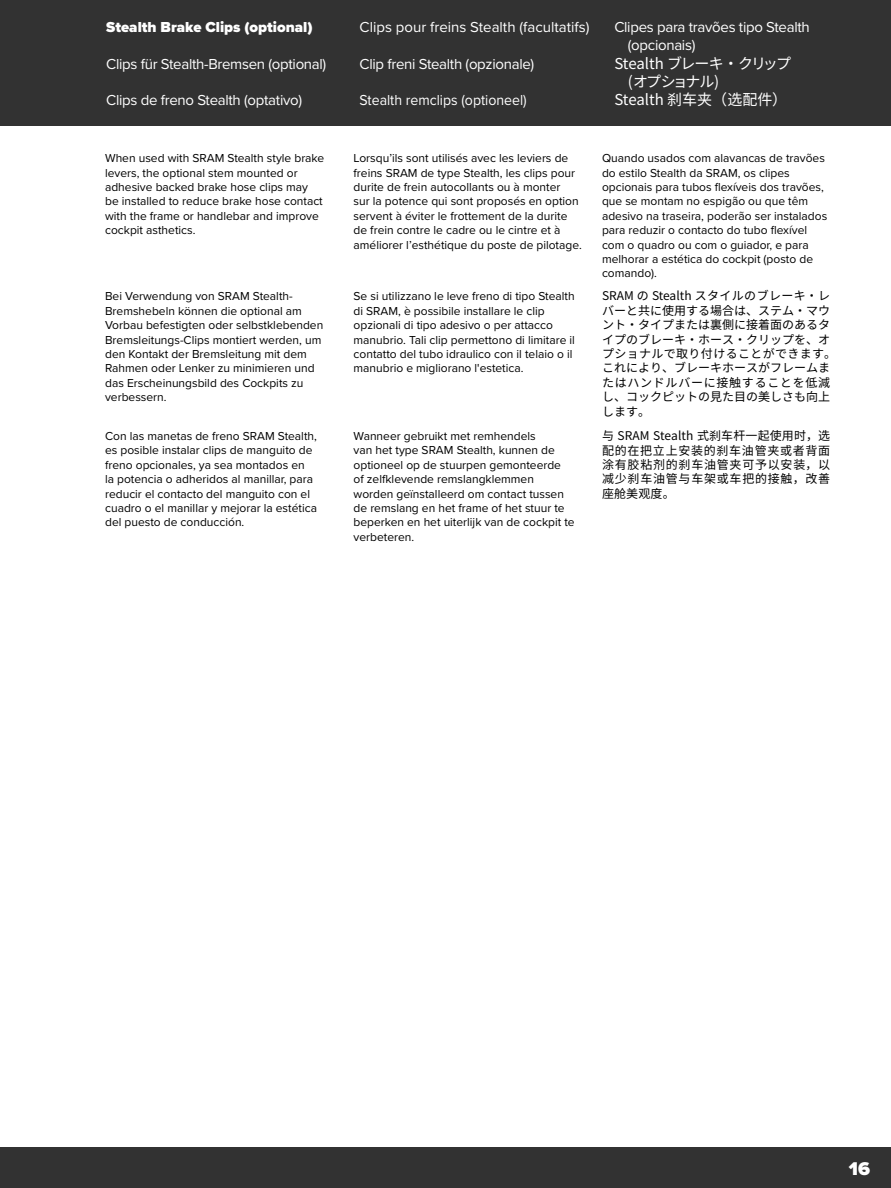
<style>
.page{position:relative;width:891px;height:1188px;background:#fff}
.page>*{position:absolute;margin:0;border:0;box-sizing:border-box;transform-origin:0 0}
.t1{font:900 19.2px "Proxima Nova";color:#fff}
.t2{font:15px/18px "Proxima Nova";letter-spacing:-.02em;color:#fff}
.t3{font:15px "Proxima Nova";color:#fff}
.t4{font:900 15px "Proxima Nova";color:#fff}
.t5{font:15px "Proxima Nova";color:#fff;scale:.94 1}
.t6{font:15px/18px "Noto Sans CJ Kjp";letter-spacing:-.065em;color:#fff}
.t7{font:15px "Noto Sans CJ Ksc";color:#fff}
.t8{font:12px/14.4px "Proxima Nova";color:#000}
.t9{font:12px/14.4px "Noto Sans CJ Kjp";color:#000}
.t10{font:12px/14.4px "Noto Sans CJ Ksc";letter-spacing:.065em;color:#000;text-align:justify}
</style>
<div class="page">
<div style="left:0;top:1148px;width:891px;height:40px;background:#323232"></div>
<div style="left:0;top:0;width:891px;height:126px;background:#323232"></div>
<p class="t4" style="left:106px;top:16px;width:208px">Stealth Brake Clips (optional)</p>
<p class="t3" style="left:360px;top:16px;width:231px">Clips pour freins Stealth (facultatifs)</p>
<p class="t2" style="left:628px;top:17px;width:183px;text-indent:-14px">Clipes para travões tipo Stealth (opcionais)</p>
<p class="t2" style="left:106px;top:54px;width:222px">Clips für Stealth-Bremsen (optional)</p>
<p class="t2" style="left:360px;top:54px;width:176px">Clip freni Stealth (opzionale)</p>
<p class="t6" style="left:628px;top:55px;width:165px;text-indent:-14px">Stealth ブレーキ・クリップ(オプショナル)</p>
<p class="t2" style="left:106px;top:91px;width:197px">Clips de freno Stealth (optativo)</p>
<p class="t5" style="left:360px;top:89px;width:179px">Stealth remclips (optioneel)</p>
<p class="t7" style="left:614px;top:92px;width:174px">Stealth 刹车夹（选配件）</p>
<p class="t8" style="left:105px;top:150px;width:221px">When used with SRAM Stealth style brake levers, the optional stem mounted or adhesive backed brake hose clips may be installed to reduce brake hose contact with the frame or handlebar and improve cockpit asthetics.</p>
<p class="t8" style="left:354px;top:150px;width:230px">Lorsqu’ils sont utilisés avec les leviers de freins SRAM de type Stealth, les clips pour durite de frein autocollants ou à monter<br>sur la potence qui sont proposés en option servent à éviter le frottement de la durite de frein contre le cadre ou le cintre et à améliorer l’esthétique du poste de pilotage.</p>
<p class="t8" style="left:602px;top:150px;width:227px">Quando usados com alavancas de travões do estilo Stealth da SRAM, os clipes opcionais para tubos flexíveis dos travões, que se montam no espigão ou que têm adesivo na traseira, poderão ser instalados para reduzir o contacto do tubo flexível com o quadro ou com o guiador, e para melhorar a estética do cockpit (posto de comando).</p>
<p class="t8" style="left:105px;top:289px;width:220px">Bei Verwendung von SRAM Stealth-Bremshebeln können die optional am Vorbau befestigten oder selbstklebenden Bremsleitungs-Clips montiert werden, um den Kontakt der Bremsleitung mit dem Rahmen oder Lenker zu minimieren und das Erscheinungsbild des Cockpits zu verbessern.</p>
<p class="t8" style="left:354px;top:289px;width:223px">Se si utilizzano le leve freno di tipo Stealth di SRAM, è possibile installare le clip opzionali di tipo adesivo o per attacco manubrio. Tali clip permettono di limitare il contatto del tubo idraulico con il telaio o il manubrio e migliorano l'estetica.</p>
<p class="t9" style="left:602px;top:289px;width:236px">SRAM の Stealth スタイルのブレーキ・レバーと共に使用する場合は、ステム・マウント・タイプまたは裏側に接着面のあるタイプのブレーキ・ホース・クリップを、オプショナルで取り付けることができます。これにより、ブレーキホースがフレームまたはハンドルバーに接触することを低減し、コックピットの見た目の美しさも向上します。</p>
<p class="t8" style="left:105px;top:428px;width:213px">Con las manetas de freno SRAM Stealth, es posible instalar clips de manguito de freno opcionales, ya sea montados en<br>la potencia o adheridos al manillar, para reducir el contacto del manguito con el cuadro o el manillar y mejorar la estética del puesto de conducción.</p>
<p class="t8" style="left:354px;top:428px;width:223px">Wanneer gebruikt met remhendels<br>van het type SRAM Stealth, kunnen de optioneel op de stuurpen gemonteerde<br>of zelfklevende remslangklemmen worden geïnstalleerd om contact tussen de remslang en het frame of het stuur te beperken en het uiterlijk van de cockpit te verbeteren.</p>
<p class="t10" style="left:602px;top:429px;width:230px">与 SRAM Stealth 式刹车杆一起使用时，选配的在把立上安装的刹车油管夹或者背面涂有胶粘剂的刹车油管夹可予以安装，以减少刹车油管与车架或车把的接触，改善座舱美观度。</p>
<h1 class="t1" style="left:849px;top:1154px;width:23px">16</h1>
</div>
